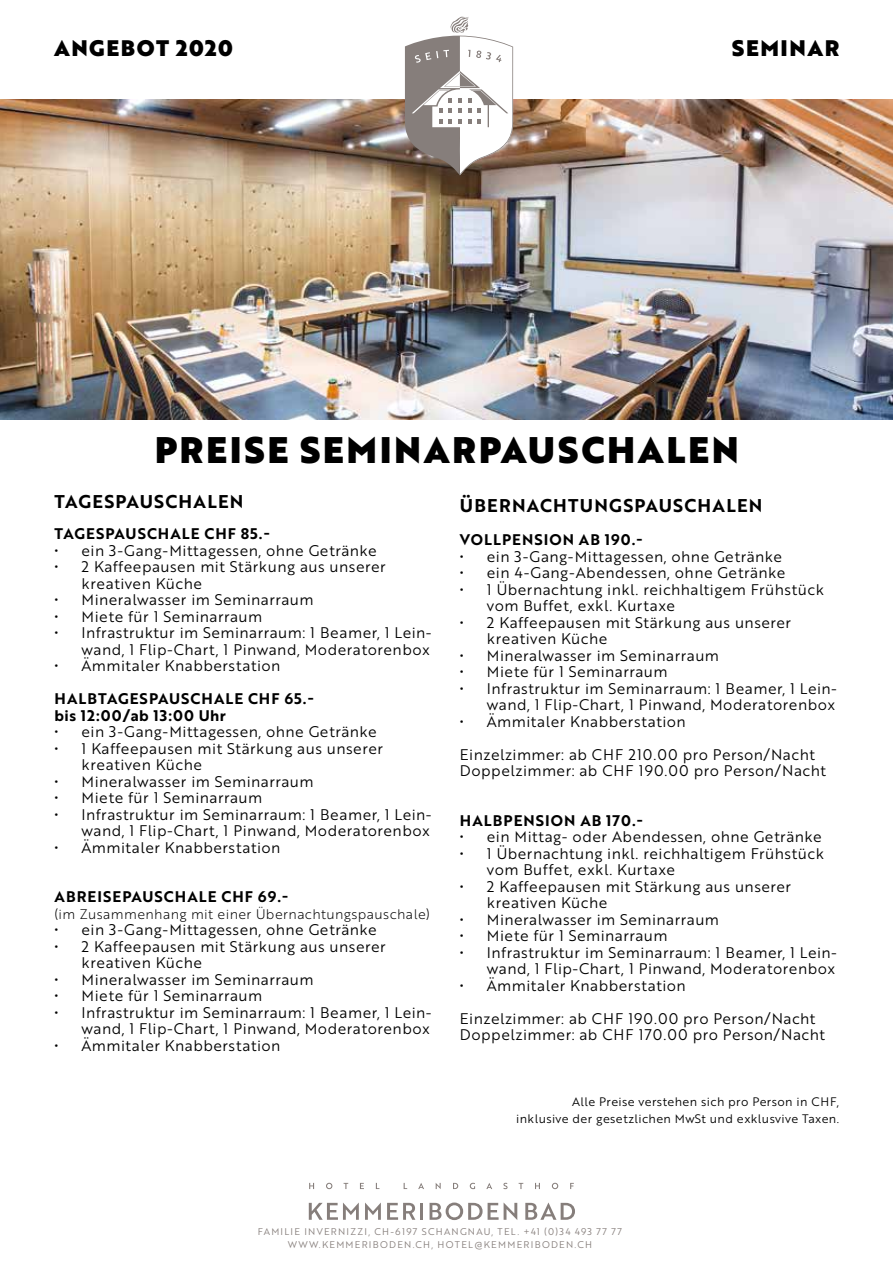
<style>
.page{position:relative;width:893px;height:1263px;background:#fff}
.page>*{position:absolute;margin:0;border:0;box-sizing:border-box;transform-origin:0 0}
.t1{font:36px "Brother 1816 Black";letter-spacing:.07em;color:#000}
.t2{font:21.9px "Brother 1816 Black";letter-spacing:.07em;color:#000}
.t3{font:18px "Brother 1816 Bold";letter-spacing:.07em;color:#000}
.t4{font:15px/16.5px "Brother 1816 Book";letter-spacing:.03em;color:#000}
.t5{font:15px/16.5px "Brother 1816 Bold";letter-spacing:.07em;color:#000}
.t6{font:13.5px "Brother 1816 Light";letter-spacing:.03em;color:#000}
.t7{font:12px/16.5px "Brother 1816 Book";letter-spacing:.03em;color:#000;text-align:right}
.t8{font:9.45px/13px "Brother 1816 Book";letter-spacing:.13em;color:#867e7b;text-align:center}
</style>
<div class="page">
<img style="left:0;top:100px;width:893px;height:320px">
<svg style="left:405px;top:17px;width:108px;height:158px"></svg>
<svg style="left:309px;top:1202px;width:50px;height:18px"></svg>
<svg style="left:365px;top:1202px;width:16px;height:18px"></svg>
<svg style="left:387px;top:1203px;width:28px;height:17px"></svg>
<hr style="left:420px;top:1203px;width:3px;height:17px;background:#867e7b">
<svg style="left:430px;top:1202px;width:87px;height:18px"></svg>
<svg style="left:525px;top:1202px;width:50px;height:18px"></svg>
<svg style="left:309px;top:1183px;width:5px;height:6px"></svg>
<svg style="left:326px;top:1183px;width:6px;height:6px"></svg>
<svg style="left:344px;top:1183px;width:4px;height:6px"></svg>
<svg style="left:360px;top:1183px;width:4px;height:6px"></svg>
<svg style="left:418px;top:1183px;width:6px;height:6px"></svg>
<svg style="left:436px;top:1183px;width:5px;height:6px"></svg>
<svg style="left:453px;top:1183px;width:5px;height:6px"></svg>
<svg style="left:470px;top:1183px;width:5px;height:6px"></svg>
<svg style="left:486px;top:1183px;width:6px;height:6px"></svg>
<svg style="left:503px;top:1183px;width:5px;height:6px"></svg>
<svg style="left:519px;top:1183px;width:4px;height:6px"></svg>
<svg style="left:535px;top:1183px;width:5px;height:6px"></svg>
<svg style="left:552px;top:1183px;width:6px;height:6px"></svg>
<svg style="left:570px;top:1183px;width:4px;height:6px"></svg>
<h2 class="t2" style="left:54px;top:31px;width:180px">ANGEBOT 2020</h2>
<h2 class="t2" style="left:732px;top:31px;width:109px">SEMINAR</h2>
<h1 class="t1" style="left:155px;top:422px;width:585px">PREISE SEMINARPAUSCHALEN</h1>
<p class="t3" style="left:55px;top:488px;width:190px">TAGESPAUSCHALEN</p>
<p class="t5" style="left:55px;top:525px;width:217px">TAGESPAUSCHALE CHF 85.-</p>
<p class="t4" style="left:55px;top:542px;width:324px">• ein 3-Gang-Mittagessen, ohne Getränke</p>
<p class="t4" style="left:82px;top:558px;width:306px;text-indent:-27px">• 2 Kaffeepausen mit Stärkung aus unserer kreativen Küche</p>
<p class="t4" style="left:55px;top:591px;width:261px">• Mineralwasser im Seminarraum</p>
<p class="t4" style="left:55px;top:608px;width:209px">• Miete für 1 Seminarraum</p>
<p class="t4" style="left:55px;top:624px;width:379px;text-align:right">• Infrastruktur im Seminarraum: 1 Beamer, 1 Lein&shy;wand, 1 Flip-Chart, 1 Pinwand, Moderatorenbox</p>
<p class="t4" style="left:55px;top:657px;width:227px">• Ämmitaler Knabberstation</p>
<p class="t5" style="left:55px;top:690px;width:261px">HALBTAGESPAUSCHALE CHF 65.- bis 12:00/ab 13:00 Uhr</p>
<p class="t4" style="left:55px;top:723px;width:324px">• ein 3-Gang-Mittagessen, ohne Getränke</p>
<p class="t4" style="left:82px;top:740px;width:303px;text-indent:-27px">• 1 Kaffeepausen mit Stärkung aus unserer kreativen Küche</p>
<p class="t4" style="left:55px;top:773px;width:261px">• Mineralwasser im Seminarraum</p>
<p class="t4" style="left:55px;top:789px;width:209px">• Miete für 1 Seminarraum</p>
<p class="t4" style="left:55px;top:806px;width:379px;text-align:right">• Infrastruktur im Seminarraum: 1 Beamer, 1 Lein&shy;wand, 1 Flip-Chart, 1 Pinwand, Moderatorenbox</p>
<p class="t4" style="left:55px;top:839px;width:227px">• Ämmitaler Knabberstation</p>
<p class="t5" style="left:55px;top:888px;width:235px">ABREISEPAUSCHALE CHF 69.-</p>
<p class="t6" style="left:55px;top:904px;width:377px">(im Zusammenhang mit einer Übernachtungspauschale)</p>
<p class="t4" style="left:55px;top:921px;width:324px">• ein 3-Gang-Mittagessen, ohne Getränke</p>
<p class="t4" style="left:82px;top:938px;width:306px;text-indent:-27px">• 2 Kaffeepausen mit Stärkung aus unserer kreativen Küche</p>
<p class="t4" style="left:55px;top:971px;width:261px">• Mineralwasser im Seminarraum</p>
<p class="t4" style="left:55px;top:987px;width:209px">• Miete für 1 Seminarraum</p>
<p class="t4" style="left:55px;top:1004px;width:379px;text-align:right">• Infrastruktur im Seminarraum: 1 Beamer, 1 Lein&shy;wand, 1 Flip-Chart, 1 Pinwand, Moderatorenbox</p>
<p class="t4" style="left:55px;top:1037px;width:227px">• Ämmitaler Knabberstation</p>
<p class="t3" style="left:460px;top:492px;width:304px">ÜBERNACHTUNGSPAUSCHALEN</p>
<p class="t5" style="left:460px;top:531px;width:184px">VOLLPENSION AB 190.-</p>
<p class="t4" style="left:460px;top:548px;width:324px">• ein 3-Gang-Mittagessen, ohne Getränke</p>
<p class="t4" style="left:460px;top:564px;width:327px">• ein 4-Gang-Abendessen, ohne Getränke</p>
<p class="t4" style="left:487px;top:581px;width:339px;text-indent:-27px">• 1 Übernachtung inkl. reichhaltigem Frühstück vom Buffet, exkl. Kurtaxe</p>
<p class="t4" style="left:487px;top:614px;width:306px;text-indent:-27px">• 2 Kaffeepausen mit Stärkung aus unserer kreativen Küche</p>
<p class="t4" style="left:460px;top:647px;width:261px">• Mineralwasser im Seminarraum</p>
<p class="t4" style="left:460px;top:663px;width:209px">• Miete für 1 Seminarraum</p>
<p class="t4" style="left:460px;top:680px;width:379px;text-align:right">• Infrastruktur im Seminarraum: 1 Beamer, 1 Lein&shy;wand, 1 Flip-Chart, 1 Pinwand, Moderatorenbox</p>
<p class="t4" style="left:460px;top:713px;width:227px">• Ämmitaler Knabberstation</p>
<p class="t4" style="left:460px;top:746px;width:367px">Einzelzimmer: ab CHF 210.00 pro Person/Nacht<br>Doppelzimmer: ab CHF 190.00 pro Person/Nacht</p>
<p class="t5" style="left:460px;top:812px;width:184px">HALBPENSION AB 170.-</p>
<p class="t4" style="left:460px;top:828px;width:363px">• ein Mittag- oder Abendessen, ohne Getränke</p>
<p class="t4" style="left:487px;top:845px;width:339px;text-indent:-27px">• 1 Übernachtung inkl. reichhaltigem Frühstück vom Buffet, exkl. Kurtaxe</p>
<p class="t4" style="left:487px;top:878px;width:306px;text-indent:-27px">• 2 Kaffeepausen mit Stärkung aus unserer kreativen Küche</p>
<p class="t4" style="left:460px;top:911px;width:261px">• Mineralwasser im Seminarraum</p>
<p class="t4" style="left:460px;top:927px;width:209px">• Miete für 1 Seminarraum</p>
<p class="t4" style="left:460px;top:944px;width:379px;text-align:right">• Infrastruktur im Seminarraum: 1 Beamer, 1 Lein&shy;wand, 1 Flip-Chart, 1 Pinwand, Moderatorenbox</p>
<p class="t4" style="left:460px;top:977px;width:227px">• Ämmitaler Knabberstation</p>
<p class="t4" style="left:460px;top:1010px;width:366px">Einzelzimmer: ab CHF 190.00 pro Person/Nacht<br>Doppelzimmer: ab CHF 170.00 pro Person/Nacht</p>
<p class="t7" style="left:516px;top:1093px;width:324px">Alle Preise verstehen sich pro Person in CHF,<br>inklusive der gesetzlichen MwSt und exklusvive Taxen.</p>
<p class="t8" style="left:258px;top:1225px;width:366px">FAMILIE INVERNIZZI, CH-6197 SCHANGNAU, TEL. +41 (0)34 493 77 77<br>WWW.KEMMERIBODEN.CH, HOTEL@KEMMERIBODEN.CH</p>
</div>
